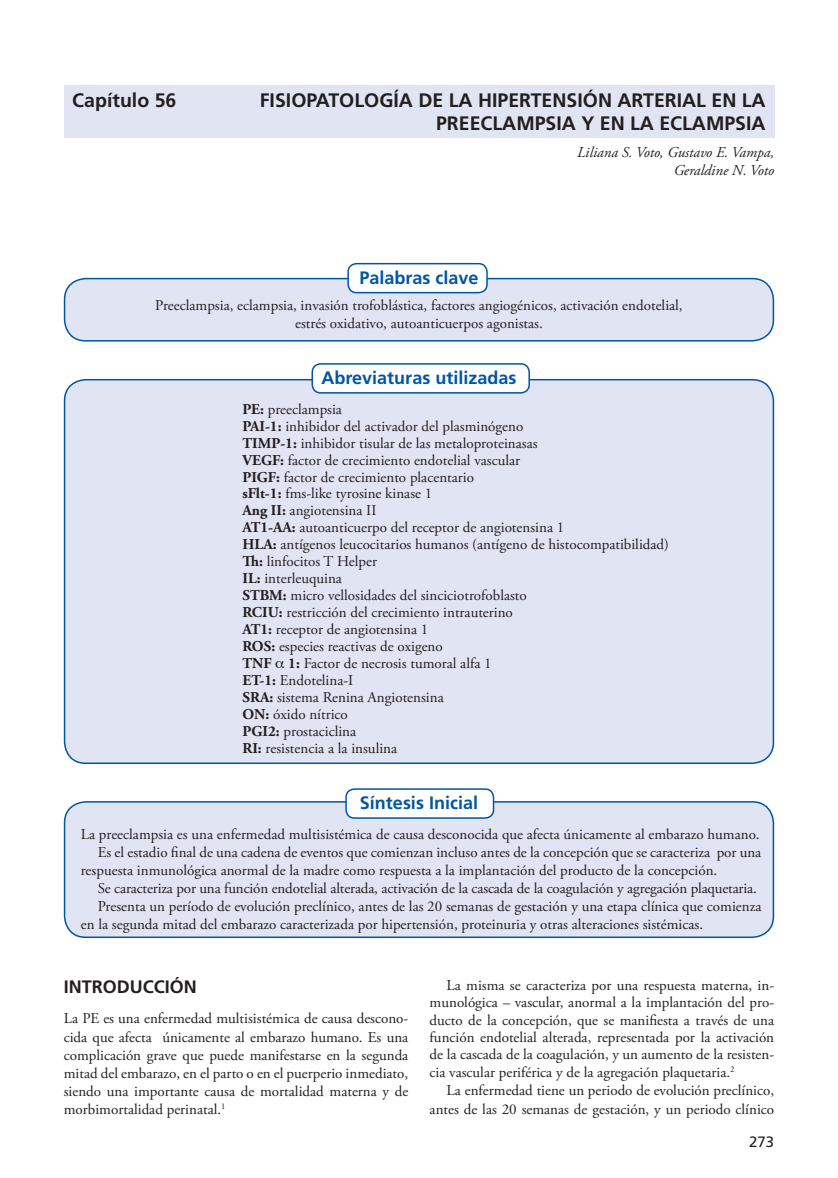
<style>
.page{position:relative;width:838px;height:1178px;background:#fff}
.page>*{position:absolute;margin:0;border:0;box-sizing:border-box;transform-origin:0 0}
.t1{font:700 19.5px/23.4px "Frutiger";color:#231f20;text-align:right}
.t2{font:700 18px "Frutiger";color:#0055a4}
.t3{font:700 18px "Frutiger";color:#231f20}
.t4{font:15px/17px "Adobe Garamond Pro";color:#231f20;text-align:justify}
.t5{font:italic 15px/18px "Adobe Garamond Pro";color:#231f20;text-align:right}
.t6{font:15px "Frutiger";color:#231f20}
.s1{font-weight:700}
</style>
<div class="page">
<div style="left:64px;top:85px;width:710px;height:52px;background:#e1e4f3"></div>
<div style="left:65px;top:279px;width:708px;height:62px;background:#e1e4f3;border-radius:21px"></div>
<div style="left:64px;top:278px;width:710px;height:64px;border:2px solid #0055a4;border-radius:21px"></div>
<div style="left:65px;top:380px;width:708px;height:383px;background:#e1e4f3;border-radius:21px"></div>
<div style="left:64px;top:379px;width:710px;height:385px;border:2px solid #0055a4;border-radius:21px"></div>
<div style="left:312px;top:364px;width:217px;height:29px;background:#fff;border-radius:9px"></div>
<div style="left:311px;top:363px;width:219px;height:31px;border:2px solid #0055a4;border-radius:9px"></div>
<div style="left:65px;top:802px;width:708px;height:135px;background:#e1e4f3;border-radius:21px"></div>
<div style="left:64px;top:801px;width:710px;height:137px;border:2px solid #0055a4;border-radius:21px"></div>
<div style="left:346px;top:789px;width:147px;height:29px;background:#fff;border-radius:9px"></div>
<div style="left:345px;top:788px;width:149px;height:31px;border:2px solid #0055a4;border-radius:9px"></div>
<div style="left:348px;top:264px;width:139px;height:29px;background:#fff;border-radius:9px"></div>
<div style="left:347px;top:263px;width:141px;height:30px;border:2px solid #0055a4;border-radius:9px"></div>
<h1 class="t1" style="left:72px;top:88px;width:106px">Capítulo 56</h1>
<h1 class="t1" style="left:260px;top:88px;width:507px">FISIOPATOLOGÍA DE LA HIPERTENSIÓN ARTERIAL EN LA<br>PREECLAMPSIA Y EN LA ECLAMPSIA</h1>
<p class="t5" style="left:577px;top:143px;width:198px">Liliana S. Voto, Gustavo E. Vampa,<br>Geraldine N. Voto</p>
<p class="t2" style="left:359px;top:267px;width:121px">Palabras clave</p>
<p class="t4" style="left:155px;top:297px;width:529px;line-height:18px;text-align:center">Preeclampsia, eclampsia, invasión trofoblástica, factores angiogénicos, activación endotelial, estrés oxidativo, autoanticuerpos agonistas.</p>
<p class="t2" style="left:321px;top:367px;width:196px">Abreviaturas utilizadas</p>
<p class="t4" style="left:242px;top:401px;width:428px;text-align:left"><span class="s1">PE:</span> preeclampsia<br><span class="s1">PAI-1:</span> inhibidor del activador del plasminógeno<br><span class="s1">TIMP-1:</span> inhibidor tisular de las metaloproteinasas<br><span class="s1">VEGF:</span> factor de crecimiento endotelial vascular<br><span class="s1">PIGF:</span> factor de crecimiento placentario<br><span class="s1">sFlt-1:</span> fms-like tyrosine kinase 1<br><span class="s1">Ang II:</span> angiotensina II<br><span class="s1">AT1-AA:</span> autoanticuerpo del receptor de angiotensina 1<br><span class="s1">HLA:</span> antígenos leucocitarios humanos (antígeno de histocompatibilidad)<br><span class="s1">Th:</span> linfocitos T Helper<br><span class="s1">IL:</span> interleuquina<br><span class="s1">STBM:</span> micro vellosidades del sinciciotrofoblasto<br><span class="s1">RCIU:</span> restricción del crecimiento intrauterino<br><span class="s1">AT1:</span> receptor de angiotensina 1<br><span class="s1">ROS:</span> especies reactivas de oxigeno<br><span class="s1">TNF 1:</span> Factor de necrosis tumoral alfa 1<br><span class="s1">ET-1:</span> Endotelina-I<br><span class="s1">SRA:</span> sistema Renina Angiotensina<br><span class="s1">ON:</span> óxido nítrico<br><span class="s1">PGI2:</span> prostaciclina<br><span class="s1">RI:</span> resistencia a la insulina</p>
<p class="t2" style="left:360px;top:792px;width:120px">Síntesis Inicial</p>
<p class="t4" style="left:81px;top:827px;width:680px">La preeclampsia es una enfermedad multisistémica de causa desconocida que afecta únicamente al embarazo humano.</p>
<p class="t4" style="left:98px;top:845px;width:665px">Es el estadio final de una cadena de eventos que comienzan incluso antes de la concepción que se caracteriza por una</p>
<p class="t4" style="left:81px;top:863px;width:638px">respuesta inmunológica anormal de la madre como respuesta a la implantación del producto de la concepción.</p>
<p class="t4" style="left:98px;top:881px;width:660px">Se caracteriza por una función endotelial alterada, activación de la cascada de la coagulación y agregación plaquetaria.</p>
<p class="t4" style="left:98px;top:899px;width:665px">Presenta un período de evolución preclínico, antes de las 20 semanas de gestación y una etapa clínica que comienza</p>
<p class="t4" style="left:81px;top:917px;width:624px">en la segunda mitad del embarazo caracterizada por hipertensión, proteinuria y otras alteraciones sistémicas.</p>
<p class="t3" style="left:64px;top:976px;width:135px">INTRODUCCIÓN</p>
<p class="t4" style="left:64px;top:1010px;width:346px;line-height:18.1px">La PE es una enfermedad multisistémica de causa descono&shy;cida que afecta únicamente al embarazo humano. Es una complicación grave que puede manifestarse en la segunda mitad del embarazo, en el parto o en el puerperio inmediato, siendo una importante causa de mortalidad materna y de morbimortalidad perinatal.<sup>1</sup></p>
<p class="t4" style="left:429px;top:977px;width:346px;text-indent:17px">La misma se caracteriza por una respuesta materna, in&shy;munológica – vascular, anormal a la implantación del pro&shy;ducto de la concepción, que se manifiesta a través de una función endotelial alterada, representada por la activación de la cascada de la coagulación, y un aumento de la resisten&shy;cia vascular periférica y de la agregación plaquetaria.<sup>2</sup></p>
<p class="t4" style="left:429px;top:1082px;width:346px;line-height:18.8px;text-align:right">La enfermedad tiene un periodo de evolución preclínico, antes de las 20 semanas de gestación, y un periodo clínico</p>
<p class="t6" style="left:749px;top:1133px;width:27px">273</p>
</div>
